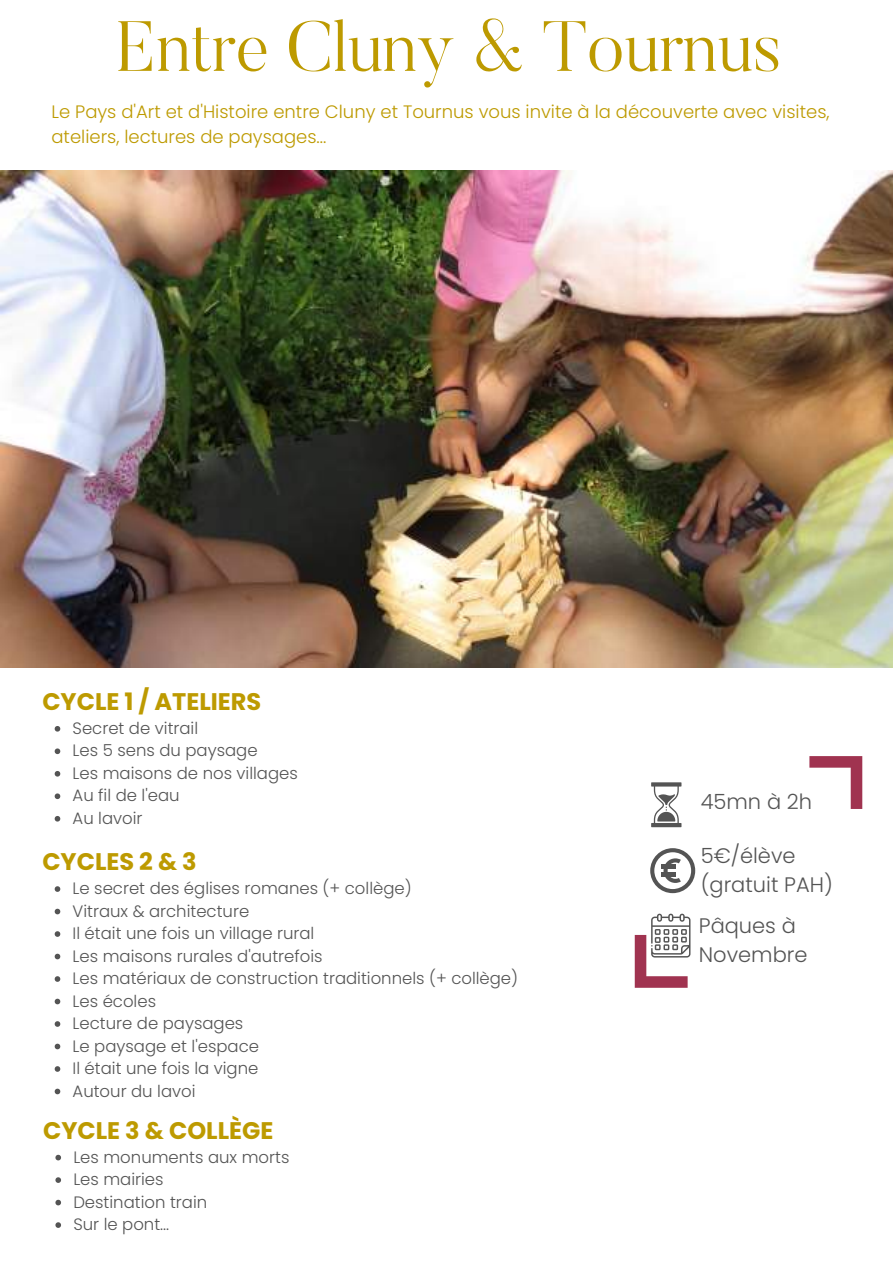
<style>
.page{position:relative;width:893px;height:1264px;background:#fff}
.page>*{position:absolute;margin:0;border:0;box-sizing:border-box;transform-origin:0 0}
.t1{font:300 70.5px "Butler";color:#bd9a00}
.t2{font:700 24px "Poppins";color:#bd9a00}
.t3{font:300 21px/29.2px "Poppins";color:#545454}
.t4{font:300 18px/24.8px "Poppins";color:#bd9a00}
.t5{font:300 16.5px/22.5px "Poppins";color:#545454}
</style>
<div class="page">
<img style="left:0;top:170px;width:892px;height:497px">
<svg style="left:809px;top:756px;width:53px;height:53px"></svg>
<svg style="left:651px;top:782px;width:30px;height:45px"></svg>
<svg style="left:650px;top:848px;width:45px;height:45px"></svg>
<hr style="left:661px;top:872px;width:14px;height:4px;background:#545454">
<hr style="left:661px;top:864px;width:14px;height:4px;background:#545454">
<svg style="left:634px;top:913px;width:56px;height:74px"></svg>
<svg style="left:55px;top:726px;width:5px;height:5px"></svg>
<svg style="left:55px;top:748px;width:5px;height:6px"></svg>
<svg style="left:55px;top:771px;width:5px;height:5px"></svg>
<svg style="left:55px;top:793px;width:5px;height:6px"></svg>
<svg style="left:55px;top:816px;width:5px;height:5px"></svg>
<svg style="left:55px;top:886px;width:5px;height:5px"></svg>
<svg style="left:55px;top:908px;width:5px;height:6px"></svg>
<svg style="left:55px;top:931px;width:5px;height:5px"></svg>
<svg style="left:55px;top:953px;width:5px;height:6px"></svg>
<svg style="left:55px;top:976px;width:5px;height:5px"></svg>
<svg style="left:55px;top:998px;width:5px;height:6px"></svg>
<svg style="left:55px;top:1021px;width:5px;height:5px"></svg>
<svg style="left:55px;top:1043px;width:5px;height:6px"></svg>
<svg style="left:55px;top:1066px;width:5px;height:5px"></svg>
<svg style="left:55px;top:1088px;width:5px;height:6px"></svg>
<svg style="left:55px;top:1154px;width:6px;height:6px"></svg>
<svg style="left:55px;top:1177px;width:6px;height:5px"></svg>
<svg style="left:55px;top:1199px;width:6px;height:6px"></svg>
<svg style="left:55px;top:1222px;width:6px;height:5px"></svg>
<h1 class="t1" style="left:116px;top:19px;width:667px">Entre Cluny &amp; Tournus</h1>
<p class="t4" style="left:51px;top:100px;width:779px">Le Pays d'Art et d'Histoire entre Cluny et Tournus vous invite à la découverte avec visites, ateliers, lectures de paysages...</p>
<h2 class="t2" style="left:42px;top:684px;width:220px">CYCLE 1 / ATELIERS</h2>
<p class="t5" style="left:73px;top:716px;width:227px">Secret de vitrail<br>Les 5 sens du paysage<br>Les maisons de nos villages<br>Au fil de l'eau<br>Au lavoir</p>
<h2 class="t2" style="left:42px;top:844px;width:156px">CYCLES 2 &amp; 3</h2>
<p class="t5" style="left:73px;top:877px;width:447px">Le secret des églises romanes (+ collège)<br>Vitraux &amp; architecture<br>Il était une fois un village rural<br>Les maisons rurales d'autrefois<br>Les matériaux de construction traditionnels (+ collège)<br>Les écoles<br>Lecture de paysages<br>Le paysage et l'espace<br>Il était une fois la vigne<br>Autour du lavoi</p>
<h2 class="t2" style="left:43px;top:1113px;width:232px">CYCLE 3 &amp; COLLÈGE</h2>
<p class="t5" style="left:73px;top:1145px;width:217px">Les monuments aux morts<br>Les mairies<br>Destination train<br>Sur le pont...</p>
<p class="t3" style="left:700px;top:787px;width:113px">45mn à 2h</p>
<p class="t3" style="left:700px;top:840px;width:134px">5€/élève (gratuit PAH)</p>
<p class="t3" style="left:698px;top:911px;width:110px">Pâques à<br>Novembre</p>
</div>
